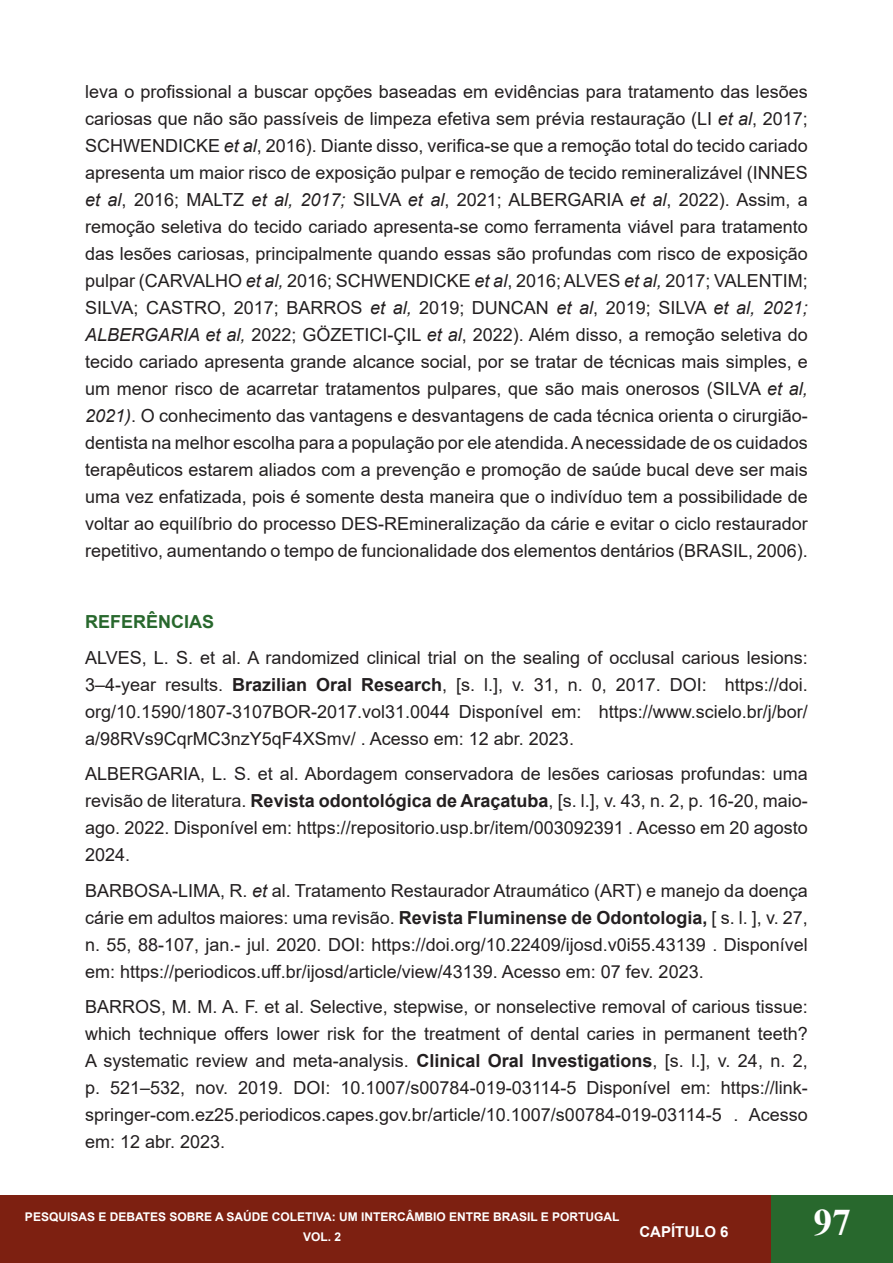
<style>
.page{position:relative;width:893px;height:1263px;background:#fff}
.page>*{position:absolute;margin:0;border:0;box-sizing:border-box;transform-origin:0 0}
.t1{font:700 37.5px "Times New Roman";color:#fff}
.t2{font:18px/27px "Arial";color:#231f20;text-align:justify}
.t3{font:700 18px "Arial";color:#28682d}
.t4{font:700 15px "Arial";color:#fff}
.t5{font:700 12px/20.2px "Arial";color:#fff;text-align:center}
.s1{font-style:italic}
.s2{font-weight:700}
</style>
<div class="page">
<div style="left:0;top:1196px;width:893px;height:67px;background:#7d2011"></div>
<hr style="left:0;top:1196px;width:1px;height:67px;background:#28682d">
<div style="left:771px;top:1196px;width:122px;height:67px;background:#28682d"></div>
<p class="t2" style="left:85px;top:78px;width:724px">leva o profissional a buscar opções baseadas em evidências para tratamento das lesões cariosas que não são passíveis de limpeza efetiva sem prévia restauração (LI <span class="s1">et al</span>, 2017; SCHWENDICKE <span class="s1">et al</span>, 2016). Diante disso, verifica-se que a remoção total do tecido cariado apresenta um maior risco de exposição pulpar e remoção de tecido remineralizável (INNES <span class="s1">et al</span>, 2016; MALTZ <span class="s1">et al, 2017;</span> SILVA <span class="s1">et al</span>, 2021; ALBERGARIA <span class="s1">et al</span>, 2022). Assim, a remoção seletiva do tecido cariado apresenta-se como ferramenta viável para tratamento das lesões cariosas, principalmente quando essas são profundas com risco de exposição pulpar (CARVALHO <span class="s1">et al,</span> 2016; SCHWENDICKE <span class="s1">et al</span>, 2016; ALVES <span class="s1">et al,</span> 2017; VALENTIM; SILVA; CASTRO, 2017; BARROS <span class="s1">et al,</span> 2019; DUNCAN <span class="s1">et al</span>, 2019; SILVA <span class="s1">et al, 2021; ALBERGARIA et al,</span> 2022; GÖZETICI-ÇIL <span class="s1">et al</span>, 2022). Além disso, a remoção seletiva do tecido cariado apresenta grande alcance social, por se tratar de técnicas mais simples, e um menor risco de acarretar tratamentos pulpares, que são mais onerosos (SILVA <span class="s1">et al, 2021)</span>. O conhecimento das vantagens e desvantagens de cada técnica orienta o cirurgião&shy;dentista na melhor escolha para a população por ele atendida. A necessidade de os cuidados terapêuticos estarem aliados com a prevenção e promoção de saúde bucal deve ser mais uma vez enfatizada, pois é somente desta maneira que o indivíduo tem a possibilidade de voltar ao equilíbrio do processo DES-REmineralização da cárie e evitar o ciclo restaurador repetitivo, aumentando o tempo de funcionalidade dos elementos dentários (BRASIL, 2006).</p>
<p class="t3" style="left:85px;top:609px;width:131px">REFERÊNCIAS</p>
<p class="t2" style="left:85px;top:644px;width:724px">ALVES, L. S. et al. A randomized clinical trial on the sealing of occlusal carious lesions:<br>3–4-year results. <span class="s2">Brazilian Oral Research</span>, [s. l.], v. 31, n. 0, 2017. DOI: https://doi. org/10.1590/1807-3107BOR-2017.vol31.0044 Disponível em: https://www.scielo.br/j/bor/ a/98RVs9CqrMC3nzY5qF4XSmv/ . Acesso em: 12 abr. 2023.</p>
<p class="t2" style="left:85px;top:760px;width:724px">ALBERGARIA, L. S. et al. Abordagem conservadora de lesões cariosas profundas: uma revisão de literatura. <span class="s2">Revista odontológica de Araçatuba</span>, [s. l.], v. 43, n. 2, p. 16-20, maio&shy;ago. 2022. Disponível em: https://repositorio.usp.br/item/003092391 . Acesso em 20 agosto 2024.</p>
<p class="t2" style="left:85px;top:877px;width:724px">BARBOSA-LIMA, R. <span class="s1">et</span> al. Tratamento Restaurador Atraumático (ART) e manejo da doença cárie em adultos maiores: uma revisão. <span class="s2">Revista Fluminense de Odontologia,</span> [ s. l. ], v. 27, n. 55, 88-107, jan.- jul. 2020. DOI: https://doi.org/10.22409/ijosd.v0i55.43139 . Disponível em: https://periodicos.uff.br/ijosd/article/view/43139. Acesso em: 07 fev. 2023.</p>
<p class="t2" style="left:85px;top:993px;width:724px">BARROS, M. M. A. F. et al. Selective, stepwise, or nonselective removal of carious tissue: which technique offers lower risk for the treatment of dental caries in permanent teeth?<br>A systematic review and meta-analysis. <span class="s2">Clinical Oral Investigations</span>, [s. l.], v. 24, n. 2, p. 521–532, nov. 2019. DOI: 10.1007/s00784-019-03114-5 Disponível em: https://link&shy;springer-com.ez25.periodicos.capes.gov.br/article/10.1007/s00784-019-03114-5 . Acesso em: 12 abr. 2023.</p>
<p class="t5" style="left:25px;top:1207px;width:596px">PESQUISAS E DEBATES SOBRE A SAÚDE COLETIVA: UM INTERCÂMBIO ENTRE BRASIL E PORTUGAL<br>VOL. 2</p>
<p class="t4" style="left:639px;top:1221px;width:91px">CAPÍTULO 6</p>
<h1 class="t1" style="left:813px;top:1195px;width:39px">97</h1>
</div>
